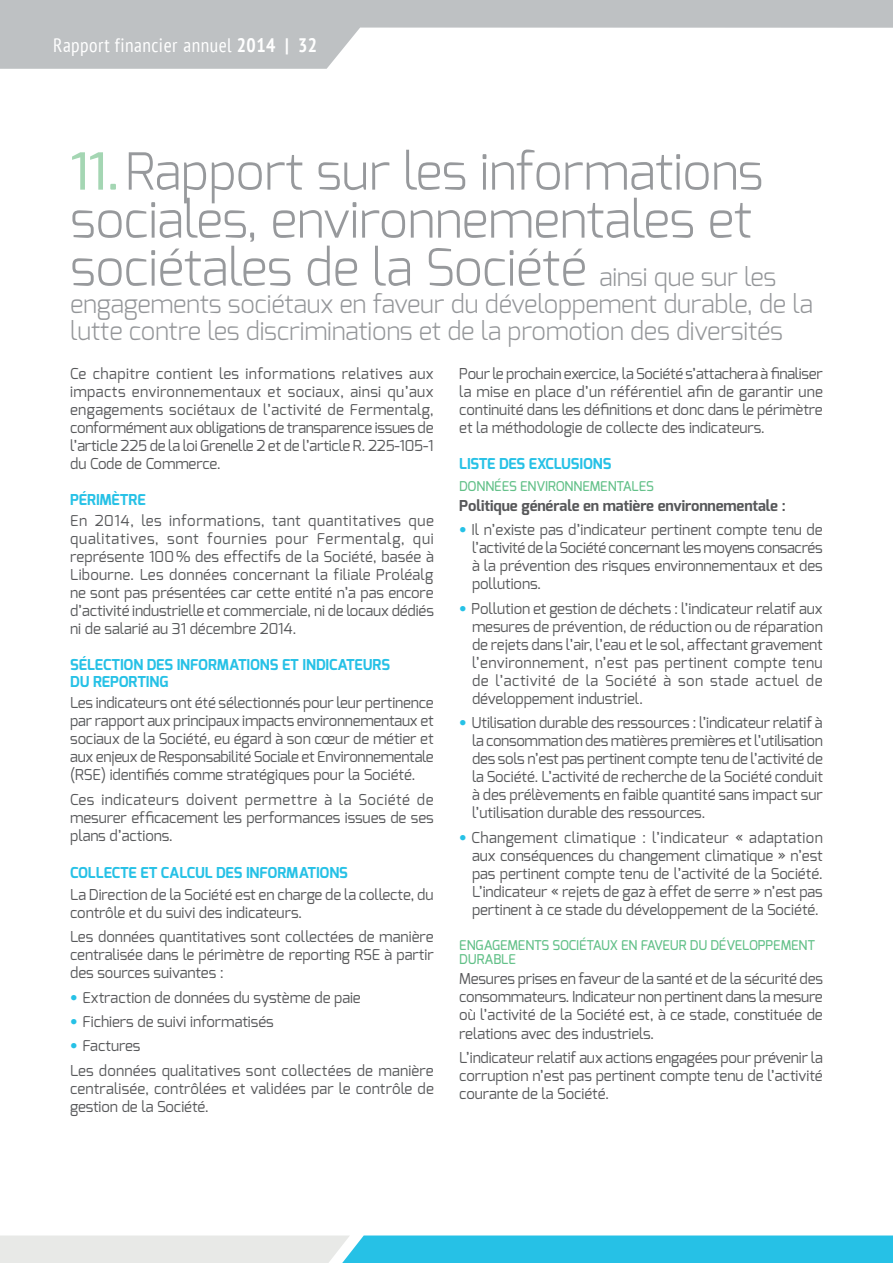
<style>
.page{position:relative;width:893px;height:1263px;background:#fff}
.page>*{position:absolute;margin:0;border:0;box-sizing:border-box;transform-origin:0 0}
.t1{font:300 51px/48px "Exo";letter-spacing:-.01em;color:#97999c}
.t2{font:300 25.5px/27px "Exo";letter-spacing:-.01em;color:#949699}
.t3{font:condensed 19.5px "PT Sans";letter-spacing:.025em;color:#fff}
.t4{font:15px/18px "Exo";letter-spacing:-.005em;color:#57585a;text-align:justify}
.t5{font:700 15px/16.5px "Exo";letter-spacing:-.005em;color:#26c1e6}
.t6{font:15px/24.3px "Exo";letter-spacing:.015em;color:#57585a}
.t7{font:700 15px "Exo";letter-spacing:-.005em;color:#57585a}
.t8{font:500 13.5px/14.2px "Exo";letter-spacing:-.005em;color:#62c088}
.s1{font-weight:700}
.s2{font-weight:500;color:#a4d6b3}
.s3{font-size:25.5px;color:#949699}
.s4{font-family:"Helvetica Neue LT Std";font-weight:800;color:#26c1e6}
</style>
<div class="page">
<svg style="left:0;top:1235px;width:893px;height:28px;background:#75d1e7"></svg>
<svg style="left:0;top:0;width:893px;height:69px;fill:#bec1c3"></svg>
<h3 class="t3" style="left:53px;top:33px;width:266px">Rapport financier annuel <span class="s1">2014 | 32</span></h3>
<h1 class="t1" style="left:70px;top:147px;width:708px"><span class="s2">11.</span>Rapport sur les informations sociales, environnementales et sociétales de la Société <span class="s3">ainsi que sur les</span></h1>
<h2 class="t2" style="left:70px;top:290px;width:744px">engagements sociétaux en faveur du développement durable, de la lutte contre les discriminations et de la promotion des diversités</h2>
<p class="t4" style="left:70px;top:364px;width:365px">Ce chapitre contient les informations relatives aux impacts environnementaux et sociaux, ainsi qu’aux engagements sociétaux de l’activité de Fermentalg, conformément aux obligations de transparence issues de l’article 225 de la loi Grenelle 2 et de l’article R. 225‑105-1 du Code de Commerce.</p>
<p class="t5" style="left:70px;top:491px;width:77px">PÉRIMÈTRE</p>
<p class="t4" style="left:70px;top:512px;width:365px">En 2014, les informations, tant quantitatives que qualitatives, sont fournies pour Fermentalg, qui représente 100% des effectifs de la Société, basée à Libourne. Les données concernant la filiale Proléalg ne sont pas présentées car cette entité n’a pas encore d’activité industrielle et commerciale, ni de locaux dédiés ni de salarié au 31 décembre 2014.</p>
<p class="t5" style="left:70px;top:656px;width:321px">SÉLECTION DES INFORMATIONS ET INDICATEURS<br>DU REPORTING</p>
<p class="t4" style="left:70px;top:694px;width:365px">Les indicateurs ont été sélectionnés pour leur pertinence par rapport aux principaux impacts environnementaux et sociaux de la Société, eu égard à son cœur de métier et aux enjeux de Responsabilité Sociale et Environnementale (RSE) identifiés comme stratégiques pour la Société.</p>
<p class="t4" style="left:70px;top:790px;width:365px">Ces indicateurs doivent permettre à la Société de mesurer efficacement les performances issues de ses plans d’actions.</p>
<p class="t5" style="left:70px;top:864px;width:279px">COLLECTE ET CALCUL DES INFORMATIONS</p>
<p class="t4" style="left:70px;top:885px;width:365px">La Direction de la Société est en charge de la collecte, du contrôle et du suivi des indicateurs.</p>
<p class="t4" style="left:70px;top:928px;width:365px">Les données quantitatives sont collectées de manière centralisée dans le périmètre de reporting RSE à partir des sources suivantes :</p>
<p class="t4" style="left:70px;top:988px;width:292px"><span class="s4">•</span> Extraction de données du système de paie</p>
<p class="t4" style="left:70px;top:1012px;width:205px"><span class="s4">•</span> Fichiers de suivi informatisés</p>
<p class="t6" style="left:70px;top:1034px;width:365px"><span class="s4">•</span> Factures<br>Les données qualitatives sont collectées de manière</p>
<p class="t4" style="left:70px;top:1079px;width:365px">centralisée, contrôlées et validées par le contrôle de gestion de la Société.</p>
<p class="t4" style="left:459px;top:364px;width:365px">Pour le prochain exercice, la Société s’attachera à finaliser la mise en place d’un référentiel afin de garantir une continuité dans les définitions et donc dans le périmètre et la méthodologie de collecte des indicateurs.</p>
<p class="t5" style="left:459px;top:455px;width:154px">LISTE DES EXCLUSIONS</p>
<p class="t8" style="left:459px;top:479px;width:196px">DONNÉES ENVIRONNEMENTALES</p>
<p class="t7" style="left:459px;top:496px;width:328px">Politique générale en matière environnementale :</p>
<p class="t4" style="left:472px;top:521px;width:352px;text-indent:-13px"><span class="s4">•</span> Il n’existe pas d’indicateur pertinent compte tenu de l’activité de la Société concernant les moyens consacrés à la prévention des risques environnementaux et des pollutions.</p>
<p class="t4" style="left:472px;top:599px;width:352px;text-indent:-13px"><span class="s4">•</span> Pollution et gestion de déchets : l’indicateur relatif aux mesures de prévention, de réduction ou de réparation de rejets dans l’air, l’eau et le sol, affectant gravement l’environnement, n’est pas pertinent compte tenu de l’activité de la Société à son stade actuel de développement industriel.</p>
<p class="t4" style="left:472px;top:714px;width:353px;text-indent:-13px"><span class="s4">•</span> Utilisation durable des ressources : l’indicateur relatif à la consommation des matières premières et l’utilisation des sols n’est pas pertinent compte tenu de l’activité de la Société. L’activité de recherche de la Société conduit à des prélèvements en faible quantité sans impact sur l’utilisation durable des ressources.</p>
<p class="t4" style="left:472px;top:828px;width:352px;text-indent:-13px"><span class="s4">•</span> Changement climatique : l’indicateur « adaptation aux conséquences du changement climatique » n’est pas pertinent compte tenu de l’activité de la Société.<br>L’indicateur « rejets de gaz à effet de serre » n’est pas pertinent à ce stade du développement de la Société.</p>
<p class="t8" style="left:459px;top:938px;width:357px">ENGAGEMENTS SOCIÉTAUX EN FAVEUR DU DÉVELOPPEMENT<br>DURABLE</p>
<p class="t4" style="left:459px;top:970px;width:365px">Mesures prises en faveur de la santé et de la sécurité des consommateurs. Indicateur non pertinent dans la mesure où l’activité de la Société est, à ce stade, constituée de relations avec des industriels.</p>
<p class="t4" style="left:459px;top:1048px;width:365px">L’indicateur relatif aux actions engagées pour prévenir la corruption n’est pas pertinent compte tenu de l’activité courante de la Société.</p>
</div>
